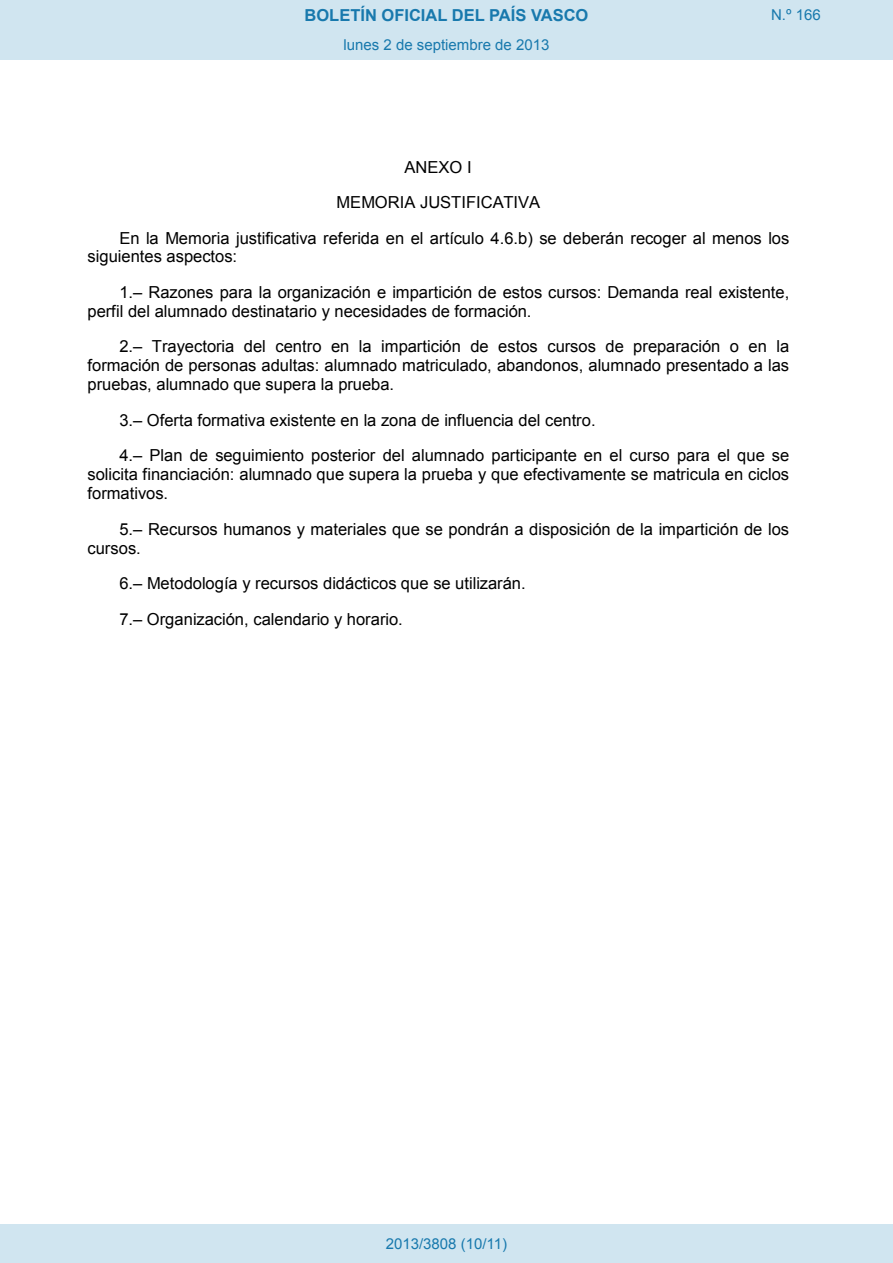
<style>
.page{position:relative;width:893px;height:1263px;background:#fff}
.page>*{position:absolute;margin:0;border:0;box-sizing:border-box;transform-origin:0 0}
.t1{font:16.5px/35.4px "Arial";color:#000}
.t2{font:700 16.5px "Arial";color:#1879ad}
.Paginacion_Centro{font:15px "Arial";color:#1879ad}
</style>
<div class="page">
<div style="left:0;top:0;width:893px;height:60px;background:#d0e5f0"></div>
<div style="left:0;top:1225px;width:893px;height:38px;background:#d0e5f0"></div>
<p class="t2" style="left:305px;top:4px;width:285px">BOLETÍN OFICIAL DEL PAÍS VASCO</p>
<p class="Paginacion_Centro" style="left:771px;top:5px;width:51px">N.º 166</p>
<p class="Paginacion_Centro" style="left:343px;top:35px;width:207px">lunes 2 de septiembre de 2013</p>
<p class="t1" style="left:405px;top:149px;width:69px">ANEXO I</p>
<p class="t1" style="left:337px;top:185px;width:205px">MEMORIA JUSTIFICATIVA</p>
<p class="t1" style="left:119px;top:220px;width:671px">En la Memoria justificativa referida en el artículo 4.6.b) se deberán recoger al menos los</p>
<p class="t1" style="left:119px;top:239px;width:671px;text-indent:-32px">siguientes aspectos:<br>1.– Razones para la organización e impartición de estos cursos: Demanda real existente,</p>
<p class="t1" style="left:119px;top:294px;width:671px;text-indent:-32px">perfil del alumnado destinatario y necesidades de formación.<br>2.– Trayectoria del centro en la impartición de estos cursos de preparación o en la</p>
<p class="t1" style="left:88px;top:356px;width:703px;line-height:19px">formación de personas adultas: alumnado matriculado, abandonos, alumnado presentado a las pruebas, alumnado que supera la prueba.</p>
<p class="t1" style="left:119px;top:403px;width:671px">3.– Oferta formativa existente en la zona de influencia del centro.<br>4.– Plan de seguimiento posterior del alumnado participante en el curso para el que se</p>
<p class="t1" style="left:88px;top:465px;width:703px;line-height:19px">solicita financiación: alumnado que supera la prueba y que efectivamente se matricula en ciclos formativos.</p>
<p class="t1" style="left:88px;top:520px;width:703px;line-height:18.9px;text-indent:32px">5.– Recursos humanos y materiales que se pondrán a disposición de la impartición de los cursos.</p>
<p class="t1" style="left:119px;top:566px;width:408px">6.– Metodología y recursos didácticos que se utilizarán.<br>7.– Organización, calendario y horario.</p>
<p class="Paginacion_Centro" style="left:386px;top:1234px;width:123px">2013/3808 (10/11)</p>
</div>
